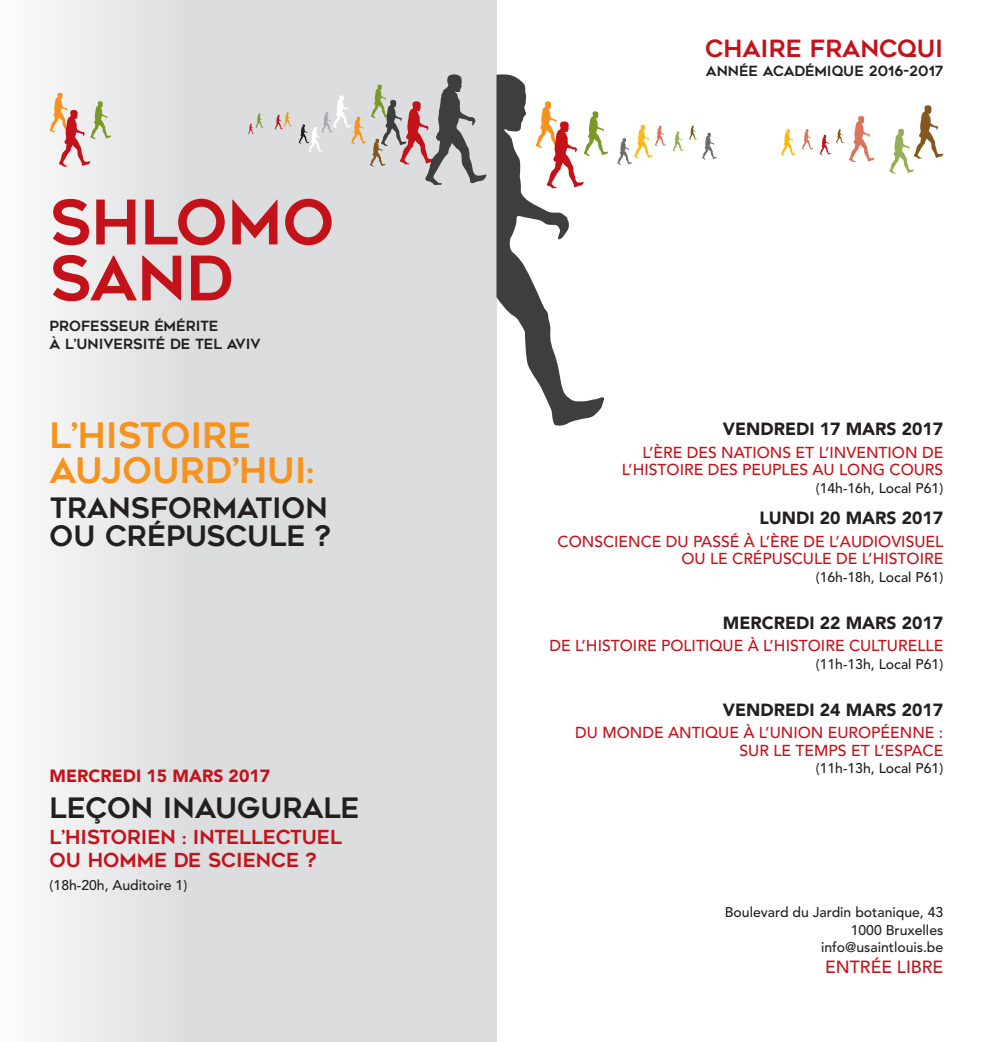
<style>
.page{position:relative;width:993px;height:1042px;background:#fff}
.page>*{position:absolute;margin:0;border:0;box-sizing:border-box;transform-origin:0 0}
.t1{font:61.25px/56px "Geometos";color:#c4121a}
.t2{font:35px/35px "Geometos";color:#f7931d}
.t3{font:28px/28px "Geometos";color:#231f20}
.t4{font:23.62px "Geometos";color:#c4121a}
.t5{font:19.25px/22.8px "Geometos";color:#c4121a}
.t6{font:900 17.5px "Avenir";color:#231f20}
.t7{font:900 17.5px "Avenir";color:#c4121a}
.t8{font:500 17.5px "Avenir";color:#c4121a}
.t9{font:500 15.75px/17.5px "Avenir";color:#c4121a;text-align:right}
.t10{font:500 14px/17.5px "Avenir";color:#231f20;text-align:right}
.t11{font:14px/17.5px "Geometos";color:#231f20}
</style>
<div class="page">
<div style="left:0;top:0;width:496px;height:1042px;background:linear-gradient(to right,#f0f0f1,#d4d6d8)"></div>
<svg style="left:496px;top:74px;width:112px;height:352px"></svg>
<svg style="left:617px;top:125px;width:49px;height:40px"></svg>
<svg style="left:248px;top:113px;width:15px;height:21px"></svg>
<svg style="left:298px;top:74px;width:188px;height:111px"></svg>
<svg style="left:274px;top:112px;width:18px;height:18px"></svg>
<svg style="left:672px;top:126px;width:44px;height:33px"></svg>
<svg style="left:801px;top:129px;width:11px;height:21px"></svg>
<svg style="left:781px;top:129px;width:14px;height:27px"></svg>
<svg style="left:889px;top:105px;width:54px;height:69px"></svg>
<svg style="left:819px;top:116px;width:55px;height:46px"></svg>
<svg style="left:49px;top:93px;width:62px;height:74px"></svg>
<h1 class="t1" style="left:50px;top:195px;width:286px">SHLOMO<br>SAND</h1>
<p class="t11" style="left:50px;top:317px;width:212px">PROFESSEUR ÉMÉRITE<br>À L’UNIVERSITÉ DE TEL AVIV</p>
<h2 class="t2" style="left:50px;top:418px;width:265px">L’HISTOIRE<br>AUJOURD’HUI:</h2>
<h3 class="t3" style="left:50px;top:494px;width:283px">TRANSFORMATION<br>OU CRÉPUSCULE ?</h3>
<p class="t7" style="left:50px;top:766px;width:222px">MERCRE DI 15 MARS 2017</p>
<h3 class="t3" style="left:50px;top:794px;width:311px">LEÇON INAUGURALE</h3>
<p class="t5" style="left:50px;top:826px;width:294px">L’HISTORIEN : INTELLECTUEL<br>OU HOMME DE SCIENCE ?</p>
<p class="t10" style="left:50px;top:876px;width:139px">(18H-20H, AUDITOIRE 1)</p>
<h3 class="t4" style="left:704px;top:36px;width:240px">CHAIRE FRANCQUI</h3>
<p class="t11" style="left:705px;top:63px;width:239px">ANNÉE ACADÉMIQUE 2016-2017</p>
<p class="t6" style="left:722px;top:418px;width:222px">VEN DREDI 17 MARS 2017</p>
<p class="t9" style="left:621px;top:444px;width:323px">L’ÈRE DES NATIONS ET L’INVENTION DE<br>L’HISTOIRE DES PEU PLES AU LONG COU RS</p>
<p class="t10" style="left:815px;top:479px;width:129px">(14H-16H, LOCAL P61)</p>
<p class="t6" style="left:759px;top:507px;width:185px">LUN DI 20 MARS 2017</p>
<p class="t9" style="left:557px;top:533px;width:387px">CONSCIENCE DU PASSÉ À L’ÈRE DE L’AUDIOVISU EL<br>OU LE CRÉPUSCULE DE L’HISTOIRE</p>
<p class="t10" style="left:815px;top:568px;width:129px">(16H-18H, LOCAL P61)</p>
<p class="t6" style="left:722px;top:612px;width:222px">MERCRE DI 22 MARS 2017</p>
<p class="t9" style="left:549px;top:637px;width:321px">DE L’HISTOIRE POLITIQU E À L’HISTOIRE CULTU</p>
<p class="t9" style="left:897px;top:637px;width:47px">RELLE</p>
<p class="t10" style="left:815px;top:655px;width:129px">(11H-13H, LOCAL P61)</p>
<p class="t6" style="left:722px;top:699px;width:222px">VEN DRE DI 24 MARS 2017</p>
<p class="t9" style="left:575px;top:724px;width:369px">DU MONDE ANTIQU E À L’UNION EU ROPÉENNE :<br>SU R LE TEMPS ET L’ESPACE</p>
<p class="t10" style="left:815px;top:760px;width:129px">(11H-13H, LOCAL P61)</p>
<p class="t10" style="left:724px;top:904px;width:220px">BOULEVARD DU JARDIN BOTANIQUE, 43<br>1000 BRUXELLES<br>INFO@USAINTLOUIS.BE</p>
<p class="t8" style="left:825px;top:957px;width:108px">ENTRÉE LI BRE</p>
</div>
